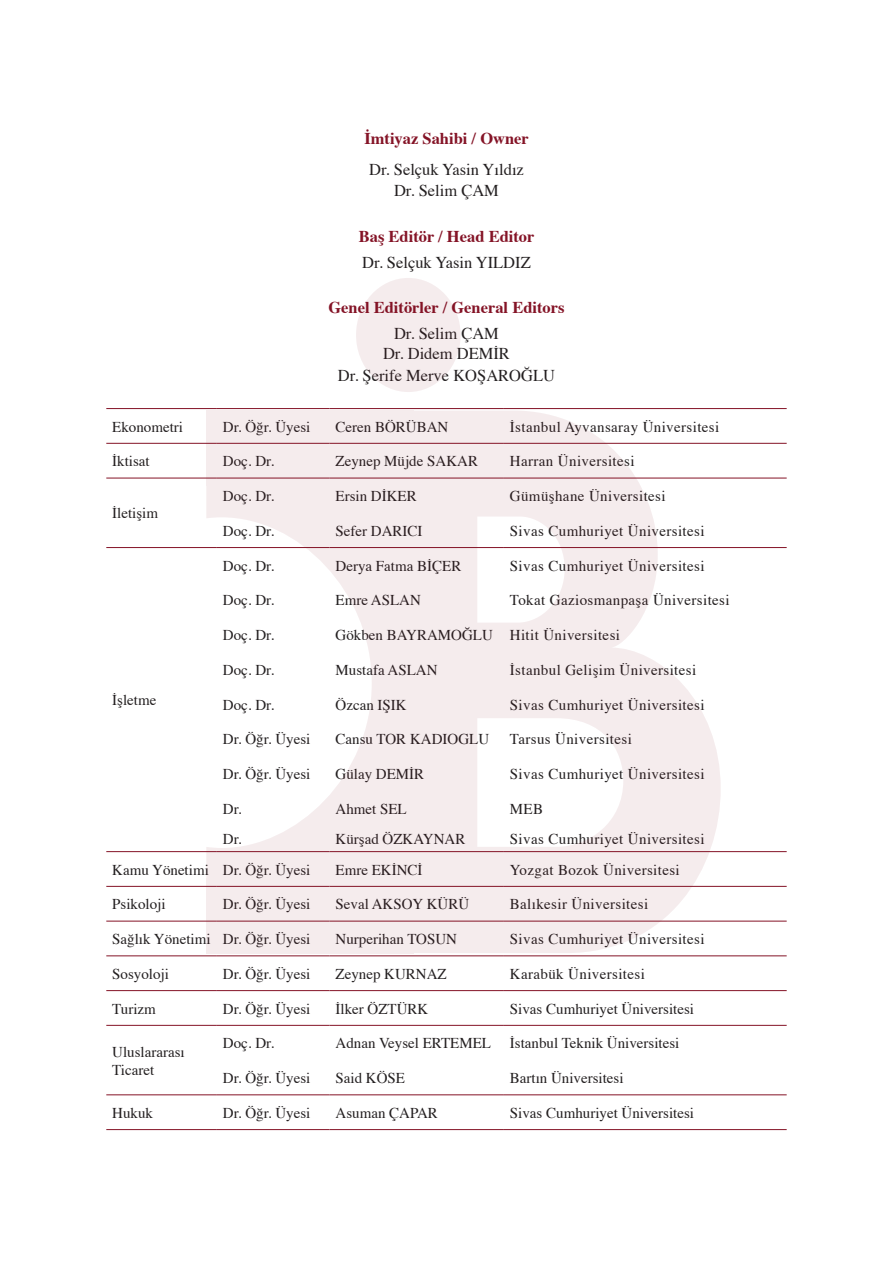
<style>
.page{position:relative;width:893px;height:1263px;background:#fff}
.page>*{position:absolute;margin:0;border:0;box-sizing:border-box;transform-origin:0 0}
.t1{font:16.5px/21px "Times";color:#231f20;text-align:center}
.t2{font:700 16.5px "Times";color:#841326}
.t3{font:15px/18px "Times";color:#231f20}
.t4{font:15px "Times";letter-spacing:.025em;color:#231f20}
</style>
<div class="page">
<hr style="left:106px;top:921px;width:111px;height:1px;background:#841326">
<hr style="left:504px;top:921px;width:283px;height:1px;background:#841326">
<hr style="left:106px;top:955px;width:111px;height:1px;background:#841326">
<hr style="left:217px;top:955px;width:113px;height:1px;background:#841326">
<hr style="left:330px;top:955px;width:174px;height:1px;background:#841326">
<hr style="left:504px;top:955px;width:283px;height:1px;background:#841326">
<hr style="left:106px;top:990px;width:111px;height:1px;background:#841326">
<hr style="left:217px;top:990px;width:113px;height:1px;background:#841326">
<hr style="left:330px;top:990px;width:174px;height:1px;background:#841326">
<hr style="left:504px;top:990px;width:283px;height:1px;background:#841326">
<hr style="left:106px;top:1025px;width:111px;height:1px;background:#841326">
<hr style="left:217px;top:1025px;width:113px;height:1px;background:#841326">
<hr style="left:330px;top:1025px;width:174px;height:1px;background:#841326">
<hr style="left:504px;top:1025px;width:283px;height:1px;background:#841326">
<hr style="left:217px;top:1094px;width:113px;height:1px;background:#841326">
<hr style="left:330px;top:1094px;width:174px;height:1px;background:#841326">
<hr style="left:504px;top:1094px;width:283px;height:1px;background:#841326">
<hr style="left:217px;top:1129px;width:113px;height:1px;background:#841326">
<hr style="left:330px;top:1129px;width:174px;height:1px;background:#841326">
<hr style="left:504px;top:1129px;width:283px;height:1px;background:#841326">
<hr style="left:106px;top:1094px;width:111px;height:1px;background:#841326">
<hr style="left:106px;top:1129px;width:111px;height:1px;background:#841326">
<hr style="left:106px;top:851px;width:111px;height:1px;background:#841326">
<hr style="left:504px;top:851px;width:283px;height:1px;background:#841326">
<hr style="left:106px;top:886px;width:111px;height:1px;background:#841326">
<hr style="left:504px;top:886px;width:283px;height:1px;background:#841326">
<hr style="left:106px;top:547px;width:111px;height:1px;background:#841326">
<hr style="left:504px;top:547px;width:283px;height:1px;background:#841326">
<hr style="left:106px;top:478px;width:111px;height:1px;background:#841326">
<hr style="left:504px;top:478px;width:283px;height:1px;background:#841326">
<hr style="left:106px;top:408px;width:111px;height:1px;background:#841326">
<hr style="left:217px;top:408px;width:113px;height:1px;background:#841326">
<hr style="left:330px;top:408px;width:174px;height:1px;background:#841326">
<hr style="left:504px;top:408px;width:283px;height:1px;background:#841326">
<hr style="left:106px;top:443px;width:111px;height:1px;background:#841326">
<hr style="left:504px;top:443px;width:283px;height:1px;background:#841326">
<div style="left:356px;top:278px;width:105px;height:114px;background:#f5eced;border-radius:50%"></div>
<svg style="left:469px;top:411px;width:252px;height:542px;fill:#f5eced"></svg>
<svg style="left:206px;top:410px;width:263px;height:543px;fill:#f5eced"></svg>
<p class="t2" style="left:364px;top:131px;width:166px">İmtiyaz Sahibi / Owner</p>
<p class="t1" style="left:369px;top:161px;width:156px">Dr. Selçuk Yasin Yıldız<br>Dr. Selim ÇAM</p>
<p class="t2" style="left:359px;top:230px;width:177px">Baş Editör / Head Editor</p>
<p class="t1" style="left:362px;top:253px;width:170px">Dr. Selçuk Yasin YILDIZ</p>
<p class="t2" style="left:328px;top:301px;width:238px">Genel Editörler / General Editors</p>
<p class="t1" style="left:383px;top:325px;width:128px;line-height:19.8px">Dr. Selim ÇAM<br>Dr. Didem DEMİR</p>
<p class="t1" style="left:338px;top:366px;width:219px">Dr. Şerife Merve KOŞAROĞLU</p>
<p class="t3" style="left:112px;top:419px;width:72px">Ekonometri</p>
<p class="t3" style="left:223px;top:419px;width:89px">Dr. Öğr. Üyesi</p>
<p class="t3" style="left:336px;top:419px;width:114px">Ceren BÖRÜBAN</p>
<p class="t4" style="left:510px;top:420px;width:211px">İstanbul Ayvansaray Üniversitesi</p>
<p class="t3" style="left:112px;top:454px;width:39px">İktisat</p>
<p class="t3" style="left:223px;top:454px;width:53px">Doç. Dr.</p>
<p class="t3" style="left:336px;top:454px;width:144px">Zeynep Müjde SAKAR</p>
<p class="t4" style="left:510px;top:455px;width:126px">Harran Üniversitesi</p>
<p class="t3" style="left:112px;top:506px;width:47px">İletişim</p>
<p class="t3" style="left:223px;top:488px;width:53px">Doç. Dr.</p>
<p class="t3" style="left:336px;top:488px;width:83px">Ersin DİKER</p>
<p class="t4" style="left:510px;top:490px;width:157px">Gümüşhane Üniversitesi</p>
<p class="t3" style="left:223px;top:523px;width:53px">Doç. Dr.</p>
<p class="t3" style="left:336px;top:523px;width:89px">Sefer DARICI</p>
<p class="t4" style="left:510px;top:524px;width:196px">Sivas Cumhuriyet Üniversitesi</p>
<p class="t3" style="left:223px;top:558px;width:53px">Doç. Dr.</p>
<p class="t3" style="left:336px;top:558px;width:127px">Derya Fatma BİÇER</p>
<p class="t4" style="left:510px;top:559px;width:196px">Sivas Cumhuriyet Üniversitesi</p>
<p class="t3" style="left:223px;top:592px;width:53px">Doç. Dr.</p>
<p class="t3" style="left:336px;top:592px;width:87px">Emre ASLAN</p>
<p class="t4" style="left:510px;top:594px;width:221px">Tokat Gaziosmanpaşa Üniversitesi</p>
<p class="t3" style="left:223px;top:627px;width:53px">Doç. Dr.</p>
<p class="t4" style="left:336px;top:629px;width:286px">Gökben BAYRAMOĞLU Hitit Üniversitesi</p>
<p class="t3" style="left:223px;top:662px;width:53px">Doç. Dr.</p>
<p class="t3" style="left:336px;top:662px;width:104px">Mustafa ASLAN</p>
<p class="t4" style="left:510px;top:663px;width:188px">İstanbul Gelişim Üniversitesi</p>
<p class="t3" style="left:223px;top:697px;width:53px">Doç. Dr.</p>
<p class="t3" style="left:336px;top:697px;width:73px">Özcan IŞIK</p>
<p class="t4" style="left:510px;top:698px;width:196px">Sivas Cumhuriyet Üniversitesi</p>
<p class="t3" style="left:223px;top:731px;width:89px">Dr. Öğr. Üyesi</p>
<p class="t3" style="left:336px;top:731px;width:155px">Cansu TOR KADIOGLU</p>
<p class="t4" style="left:510px;top:733px;width:123px">Tarsus Üniversitesi</p>
<p class="t3" style="left:223px;top:766px;width:89px">Dr. Öğr. Üyesi</p>
<p class="t3" style="left:336px;top:766px;width:90px">Gülay DEMİR</p>
<p class="t4" style="left:510px;top:768px;width:196px">Sivas Cumhuriyet Üniversitesi</p>
<p class="t3" style="left:223px;top:801px;width:20px">Dr.</p>
<p class="t3" style="left:336px;top:801px;width:73px">Ahmet SEL</p>
<p class="t3" style="left:510px;top:801px;width:35px">MEB</p>
<p class="t3" style="left:223px;top:831px;width:20px">Dr.</p>
<p class="t3" style="left:336px;top:831px;width:131px">Kürşad ÖZKAYNAR</p>
<p class="t4" style="left:510px;top:833px;width:196px">Sivas Cumhuriyet Üniversitesi</p>
<p class="t3" style="left:112px;top:862px;width:200px">Kamu Yönetimi Dr. Öğr. Üyesi</p>
<p class="t3" style="left:336px;top:862px;width:89px">Emre EKİNCİ</p>
<p class="t4" style="left:510px;top:863px;width:171px">Yozgat Bozok Üniversitesi</p>
<p class="t3" style="left:112px;top:897px;width:55px">Psikoloji</p>
<p class="t3" style="left:223px;top:897px;width:89px">Dr. Öğr. Üyesi</p>
<p class="t3" style="left:336px;top:897px;width:135px">Seval AKSOY KÜRÜ</p>
<p class="t4" style="left:510px;top:898px;width:140px">Balıkesir Üniversitesi</p>
<p class="t3" style="left:112px;top:931px;width:200px">Sağlık Yönetimi Dr. Öğr. Üyesi</p>
<p class="t3" style="left:336px;top:931px;width:123px">Nurperihan TOSUN</p>
<p class="t4" style="left:510px;top:933px;width:196px">Sivas Cumhuriyet Üniversitesi</p>
<p class="t3" style="left:112px;top:966px;width:58px">Sosyoloji</p>
<p class="t3" style="left:223px;top:966px;width:89px">Dr. Öğr. Üyesi</p>
<p class="t3" style="left:336px;top:966px;width:113px">Zeynep KURNAZ</p>
<p class="t4" style="left:510px;top:967px;width:137px">Karabük Üniversitesi</p>
<p class="t3" style="left:112px;top:1001px;width:45px">Turizm</p>
<p class="t3" style="left:223px;top:1001px;width:89px">Dr. Öğr. Üyesi</p>
<p class="t3" style="left:336px;top:1001px;width:94px">İlker ÖZTÜRK</p>
<p class="t3" style="left:510px;top:1001px;width:186px">Sivas Cumhuriyet Üniversitesi</p>
<p class="t3" style="left:112px;top:1044px;width:74px">Uluslararası<br>Ticaret</p>
<p class="t3" style="left:112px;top:692px;width:46px">İşletme</p>
<p class="t3" style="left:223px;top:1035px;width:53px">Doç. Dr.</p>
<p class="t3" style="left:336px;top:1035px;width:157px">Adnan Veysel ERTEMEL</p>
<p class="t3" style="left:510px;top:1035px;width:171px">İstanbul Teknik Üniversitesi</p>
<p class="t3" style="left:223px;top:1070px;width:89px">Dr. Öğr. Üyesi</p>
<p class="t3" style="left:336px;top:1070px;width:71px">Said KÖSE</p>
<p class="t3" style="left:510px;top:1070px;width:115px">Bartın Üniversitesi</p>
<p class="t3" style="left:112px;top:1105px;width:42px">Hukuk</p>
<p class="t3" style="left:223px;top:1105px;width:89px">Dr. Öğr. Üyesi</p>
<p class="t3" style="left:336px;top:1105px;width:104px">Asuman ÇAPAR</p>
<p class="t3" style="left:510px;top:1105px;width:186px">Sivas Cumhuriyet Üniversitesi</p>
</div>
